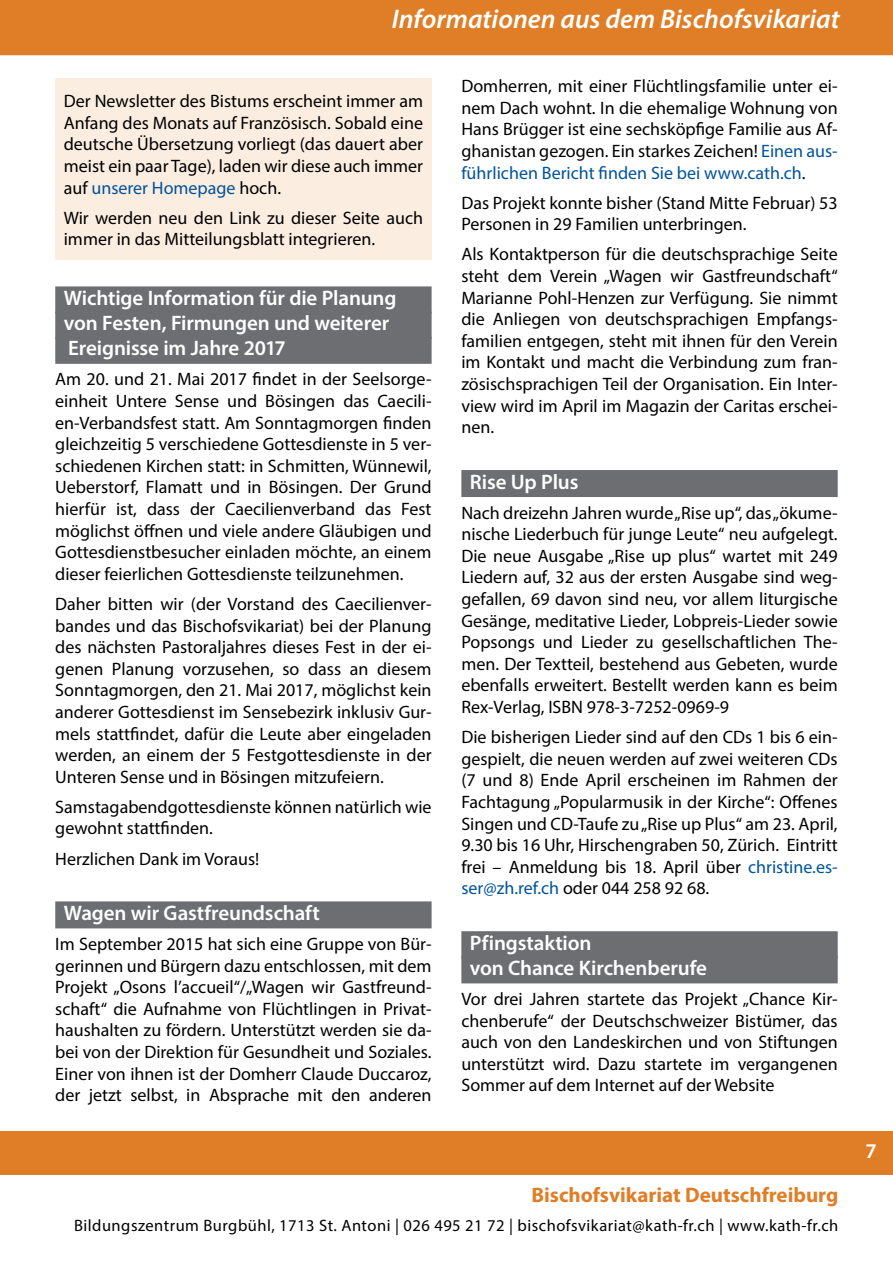
<style>
.page{position:relative;width:893px;height:1263px;background:#fff}
.page>*{position:absolute;margin:0;border:0;box-sizing:border-box;transform-origin:0 0}
.t1{font:italic 600 27px "Myriad Pro";color:#fff}
.t2{font:600 21px/25.2px "Myriad Pro";letter-spacing:-.005em;color:#fff}
.t3{font:700 21px "Myriad Pro";color:#e07e27}
.t4{font:18px/21.6px "Myriad Pro";color:#000;text-align:justify}
.t5{font:16.5px "Myriad Pro";letter-spacing:.03em;color:#000}
.s1{color:#00539b}
</style>
<div class="page">
<div style="left:0;top:1131px;width:893px;height:43px;background:#e07e27"></div>
<div style="left:0;top:0;width:893px;height:55px;background:#e07e27"></div>
<div style="left:55px;top:79px;width:377px;height:181px;background:#fbede0"></div>
<div style="left:55px;top:286px;width:377px;height:27px;background:#6d6e71"></div>
<div style="left:55px;top:312px;width:377px;height:27px;background:#6d6e71"></div>
<div style="left:55px;top:337px;width:377px;height:27px;background:#6d6e71"></div>
<div style="left:55px;top:901px;width:377px;height:27px;background:#6d6e71"></div>
<div style="left:461px;top:470px;width:377px;height:27px;background:#6d6e71"></div>
<div style="left:461px;top:931px;width:377px;height:27px;background:#6d6e71"></div>
<div style="left:461px;top:956px;width:377px;height:27px;background:#6d6e71"></div>
<h1 class="t1" style="left:392px;top:2px;width:450px">Informationen aus dem Bischofsvikariat</h1>
<p class="t4" style="left:64px;top:90px;width:361px">Der Newsletter des Bistums erscheint immer am Anfang des Monats auf Französisch. Sobald eine deutsche Übersetzung vorliegt (das dauert aber meist ein paar Tage), laden wir diese auch immer auf <span class="s1">unserer Homepage</span> hoch.</p>
<p class="t4" style="left:64px;top:207px;width:361px">Wir werden neu den Link zu dieser Seite auch immer in das Mitteilungsblatt integrieren.</p>
<p class="t2" style="left:64px;top:285px;width:334px">Wichtige Information für die Planung von Festen, Firmungen und weiterer<br>Ereignisse im Jahre 2017</p>
<p class="t4" style="left:55px;top:368px;width:378px">Am 20. und 21. Mai 2017 findet in der Seelsorge&shy;einheit Untere Sense und Bösingen das Caecili&shy;en-Verbandsfest statt. Am Sonntagmorgen finden gleichzeitig 5 verschiedene Gottesdienste in 5 ver&shy;schiedenen Kirchen statt: in Schmitten, Wünnewil, Ueberstorf, Flamatt und in Bösingen. Der Grund hierfür ist, dass der Caecilienverband das Fest möglichst öffnen und viele andere Gläubigen und Gottesdienstbesucher einladen möchte, an einem dieser feierlichen Gottesdienste teilzunehmen.</p>
<p class="t4" style="left:55px;top:593px;width:378px">Daher bitten wir (der Vorstand des Caecilienver&shy;bandes und das Bischofsvikariat) bei der Planung des nächsten Pastoraljahres dieses Fest in der ei&shy;genen Planung vorzusehen, so dass an diesem Sonntagmorgen, den 21. Mai 2017, möglichst kein anderer Gottesdienst im Sensebezirk inklusiv Gur&shy;mels stattfindet, dafür die Leute aber eingeladen werden, an einem der 5 Festgottesdienste in der Unteren Sense und in Bösingen mitzufeiern.</p>
<p class="t4" style="left:55px;top:796px;width:378px">Samstagabendgottesdienste können natürlich wie gewohnt stattfinden.</p>
<p class="t4" style="left:55px;top:847px;width:206px">Herzlichen Dank im Voraus!</p>
<p class="t2" style="left:64px;top:900px;width:257px">Wagen wir Gastfreundschaft</p>
<p class="t4" style="left:55px;top:933px;width:378px">Im September 2015 hat sich eine Gruppe von Bür&shy;gerinnen und Bürgern dazu entschlossen, mit dem Projekt „Osons l’accueil“/„Wagen wir Gastfreund&shy;schaft“ die Aufnahme von Flüchtlingen in Privat&shy;haushalten zu fördern. Unterstützt werden sie da&shy;bei von der Direktion für Gesundheit und Soziales.<br>Einer von ihnen ist der Domherr Claude Duccaroz, der jetzt selbst, in Absprache mit den anderen</p>
<p class="t4" style="left:461px;top:75px;width:378px">Domherren, mit einer Flüchtlingsfamilie unter ei&shy;nem Dach wohnt. In die ehemalige Wohnung von Hans Brügger ist eine sechsköpfige Familie aus Af&shy;ghanistan gezogen. Ein starkes Zeichen! <span class="s1">Einen aus&shy;führlichen Bericht finden Sie bei www.cath.ch</span>.</p>
<p class="t4" style="left:461px;top:192px;width:378px">Das Projekt konnte bisher (Stand Mitte Februar) 53<br>Personen in 29 Familien unterbringen.</p>
<p class="t4" style="left:461px;top:243px;width:378px">Als Kontaktperson für die deutschsprachige Seite steht dem Verein „Wagen wir Gastfreundschaft“ Marianne Pohl-Henzen zur Verfügung. Sie nimmt die Anliegen von deutschsprachigen Empfangs&shy;familien entgegen, steht mit ihnen für den Verein im Kontakt und macht die Verbindung zum fran&shy;zösischsprachigen Teil der Organisation. Ein Inter&shy;view wird im April im Magazin der Caritas erschei&shy;nen.</p>
<p class="t2" style="left:470px;top:468px;width:110px">Rise Up Plus</p>
<p class="t4" style="left:461px;top:501px;width:378px">Nach dreizehn Jahren wurde „Rise up“, das „ökume&shy;nische Liederbuch für junge Leute“ neu aufgelegt.<br>Die neue Ausgabe „Rise up plus“ wartet mit 249<br>Liedern auf, 32 aus der ersten Ausgabe sind weg&shy;gefallen, 69 davon sind neu, vor allem liturgische Gesänge, meditative Lieder, Lobpreis-Lieder sowie Popsongs und Lieder zu gesellschaftlichen The&shy;men. Der Textteil, bestehend aus Gebeten, wurde ebenfalls erweitert. Bestellt werden kann es beim Rex-Verlag, ISBN 978-3-7252-0969-9</p>
<p class="t4" style="left:461px;top:726px;width:378px">Die bisherigen Lieder sind auf den CDs 1 bis 6 ein&shy;gespielt, die neuen werden auf zwei weiteren CDs (7 und 8) Ende April erscheinen im Rahmen der Fachtagung „Popularmusik in der Kirche“: Offenes Singen und CD-Taufe zu „Rise up Plus“ am 23. April, 9.30 bis 16 Uhr, Hirschengraben 50, Zürich. Eintritt frei – Anmeldung bis 18. April über <span class="s1">christine.es&shy;ser@zh.ref.ch</span> oder 044 258 92 68.</p>
<p class="t2" style="left:470px;top:929px;width:239px">Pfingstaktion<br>von Chance Kirchenberufe</p>
<p class="t4" style="left:461px;top:988px;width:378px">Vor drei Jahren startete das Projekt „Chance Kir&shy;chenberufe“ der Deutschschweizer Bistümer, das auch von den Landeskirchen und von Stiftungen unterstützt wird. Dazu startete im vergangenen Sommer auf dem Internet auf der Website</p>
<p class="t3" style="left:531px;top:1181px;width:308px">Bischofsvikariat Deutschfreiburg</p>
<p class="t5" style="left:74px;top:1215px;width:766px">Bildungszentrum Burgbühl, 1713 St. Antoni | 026 495 21 72 | bischofsvikariat@kath-fr.ch | www.kath-fr.ch</p>
<p class="t2" style="left:865px;top:1138px;width:13px">7</p>
</div>
